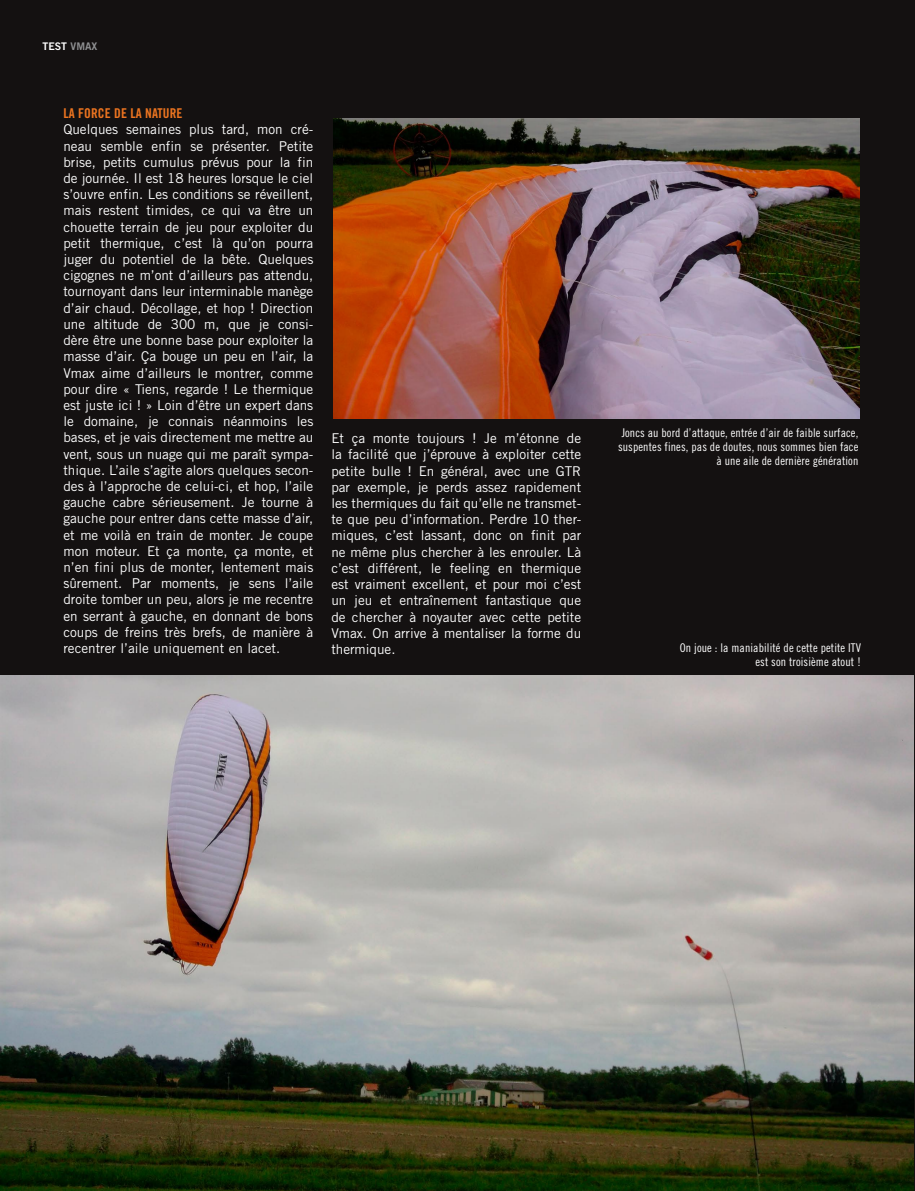
<style>
.page{position:relative;width:915px;height:1191px;background:#fff}
.page>*{position:absolute;margin:0;border:0;box-sizing:border-box;transform-origin:0 0}
.t1{font:13.5px/16.2px "Trade Gothic LT Std";color:#fff;text-align:justify}
.t2{font:13.5px "Trade Gothic LT Std Bd Cn 20";letter-spacing:.005em;color:#ec7420}
.t3{font:12px/14.4px "Trade Gothic LT Std Cn 18";letter-spacing:.01em;color:#fff;text-align:right}
.t4{font:10.5px "Trade Gothic LT Std Bd 2";color:#fff}
.s1{color:#8f9092}
</style>
<div class="page">
<div style="left:0;top:0;width:914px;height:1191px;background:#141111"></div>
<img style="left:333px;top:118px;width:525px;height:300px">
<img style="left:0;top:675px;width:913px;height:516px">
<p class="t4" style="left:43px;top:40px;width:56px">TEST <span class="s1">VMAX</span></p>
<p class="t2" style="left:63px;top:105px;width:120px">LA FORCE DE LA NATURE</p>
<p class="t1" style="left:63px;top:121px;width:251px">Quelques semaines plus tard, mon cré&shy;neau semble enfin se présenter. Petite brise, petits cumulus prévus pour la fin de journée. Il est 18 heures lorsque le ciel s’ouvre enfin. Les conditions se réveillent, mais restent timides, ce qui va être un chouette terrain de jeu pour exploiter du petit thermique, c’est là qu’on pourra juger du potentiel de la bête. Quelques cigognes ne m’ont d’ailleurs pas attendu, tournoyant dans leur interminable manège d’air chaud. Décollage, et hop ! Direction une altitude de 300 m, que je consi&shy;dère être une bonne base pour exploiter la masse d’air. Ça bouge un peu en l’air, la Vmax aime d’ailleurs le montrer, comme pour dire « Tiens, regarde ! Le thermique est juste ici ! » Loin d’être un expert dans le domaine, je connais néanmoins les bases, et je vais directement me mettre au vent, sous un nuage qui me paraît sympa&shy;thique. L’aile s’agite alors quelques secon&shy;des à l’approche de celui-ci, et hop, l’aile gauche cabre sérieusement. Je tourne à gauche pour entrer dans cette masse d’air, et me voilà en train de monter. Je coupe mon moteur. Et ça monte, ça monte, et n’en fini plus de monter, lentement mais sûrement. Par moments, je sens l’aile droite tomber un peu, alors je me recentre en serrant à gauche, en donnant de bons coups de freins très brefs, de manière à recentrer l’aile uniquement en lacet.</p>
<p class="t1" style="left:331px;top:430px;width:251px">Et ça monte toujours ! Je m’étonne de la facilité que j’éprouve à exploiter cette petite bulle ! En général, avec une GTR par exemple, je perds assez rapidement les thermiques du fait qu’elle ne transmet&shy;te que peu d’information. Perdre 10 ther&shy;miques, c’est lassant, donc on finit par ne même plus chercher à les enrouler. Là c’est différent, le feeling en thermique est vraiment excellent, et pour moi c’est un jeu et entraînement fantastique que de chercher à noyauter avec cette petite Vmax. On arrive à mentaliser la forme du thermique.</p>
<p class="t3" style="left:617px;top:425px;width:242px">Joncs au bord d’attaque, entrée d’air de faible surface, suspentes fines, pas de doutes, nous sommes bien face à une aile de dernière génération</p>
<p class="t3" style="left:679px;top:640px;width:183px">On joue : la maniabilité de cette petite ITV est son troisième atout !</p>
</div>
